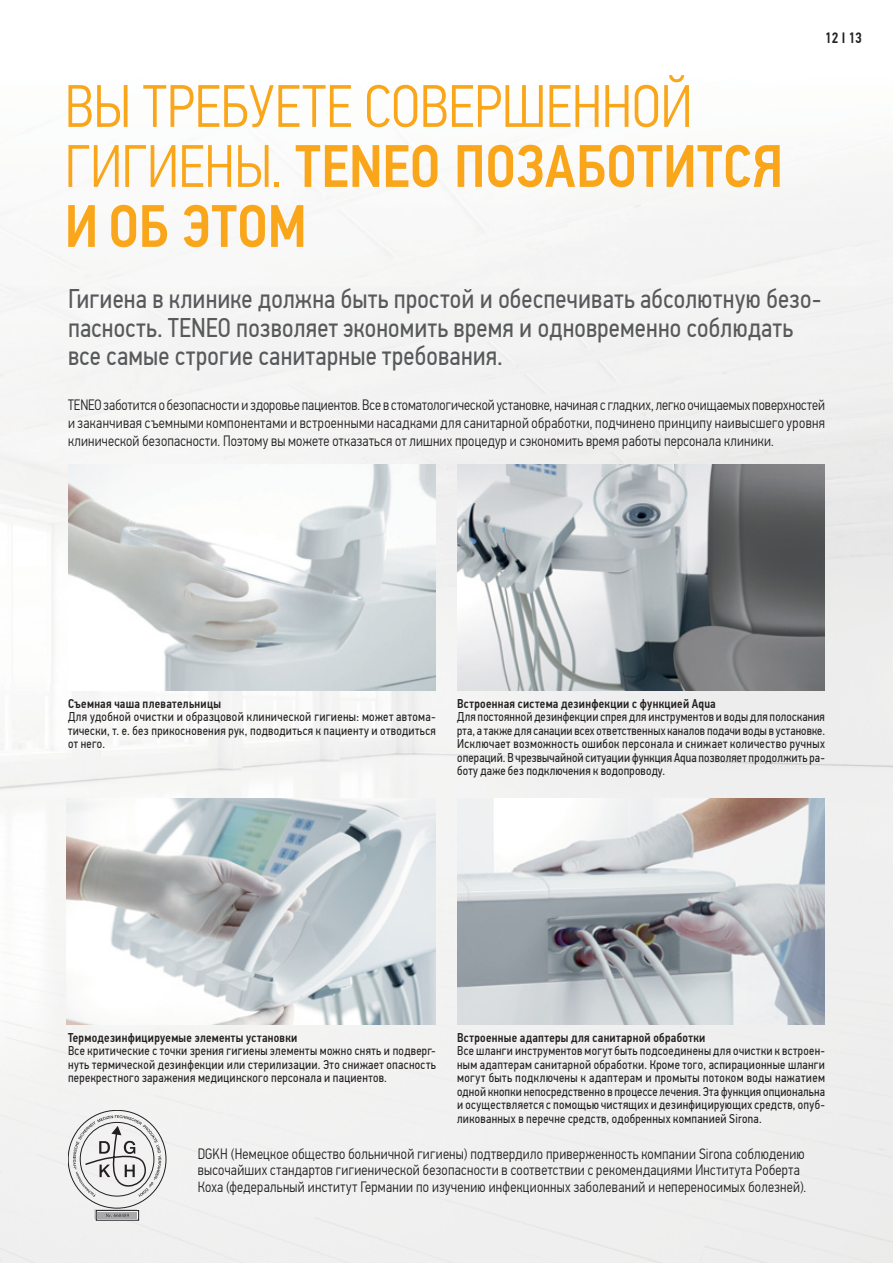
<style>
.page{position:relative;width:893px;height:1263px;background:#fff}
.page>*{position:absolute;margin:0;border:0;box-sizing:border-box;transform-origin:0 0}
.t1{font:300 60px/60px "PF Din Text Cond Pro";color:#faa61a}
.t2{font:27px/28.5px "PF Din Text Cond Pro";letter-spacing:.01em;color:#58595b}
.t3{font:300 15px/18px "PF Din Text Cond Pro";letter-spacing:.02em;color:#231f20;text-align:justify;scale:.96 1}
.t4{font:300 15px/16.5px "PF Din Text Cond Pro";letter-spacing:.02em;color:#231f20}
.t5{font:500 15px "PF Din Text Cond Pro";color:#231f20}
.t6{font:12.75px/13.5px "PF Din Text Cond Pro";letter-spacing:.025em;color:#231f20;text-align:justify}
.t7{font:12.75px/13.5px "PF Din Text Cond Pro";letter-spacing:.025em;color:#231f20;text-align:justify;scale:.96 1}
.t8{font:500 12.75px "PF Din Text Cond Pro";letter-spacing:.02em;color:#231f20}
.s1{font-weight:500}
</style>
<div class="page">
<div style="left:0;top:181px;width:893px;height:1082px;background:#f2f2f1"></div>
<img style="left:457px;top:799px;width:368px;height:225px">
<img style="left:68px;top:465px;width:368px;height:225px">
<img style="left:67px;top:799px;width:369px;height:225px">
<img style="left:457px;top:465px;width:368px;height:225px">
<svg style="left:95px;top:1209px;width:42px;height:9px"></svg>
<div style="left:96px;top:1210px;width:43px;height:10px;border:1px solid #231f20"></div>
<div style="left:98px;top:1212px;width:39px;height:6px;background:#a7a9ac"></div>
<svg style="left:106px;top:1214px;width:23px;height:3px"></svg>
<svg style="left:73px;top:1115px;width:88px;height:82px"></svg>
<h1 class="t1" style="left:65px;top:82px;width:720px">ВЫ ТРЕБУЕТЕ СОВЕРШЕННОЙ<br>ГИГИЕНЫ. <span class="s1">TENEO ПОЗАБОТИТСЯ<br>И ОБ ЭТОМ</span></h1>
<p class="t5" style="left:825px;top:31px;width:38px">12 I 13</p>
<h2 class="t2" style="left:68px;top:287px;width:755px">Гигиена в клинике должна быть простой и обеспечивать абсолютную безо&shy;пасность. TENEO позволяет экономить время и одновременно соблюдать все самые строгие санитарные требования.</h2>
<p class="t3" style="left:68px;top:397px;width:790px">TENEO заботится о безопасности и здоровье пациентов. Все в стоматологической установке, начиная сгладких, легко очищаемых поверхностей и заканчивая съемными компонентами и встроенными насадками для санитарной обработки, подчинено принципу наивысшего уровня клинической безопасности. Поэтому вы можете отказаться от лишних процедур и сэкономить время работы персонала клиники.</p>
<p class="t8" style="left:68px;top:698px;width:155px">Съемная чаша плевательницы</p>
<p class="t6" style="left:68px;top:711px;width:369px">Для удобной очистки и образцовой клинической гигиены: может автома&shy;тически, т. е. без прикосновения рук, подводиться к пациенту и отводиться от него.</p>
<p class="t8" style="left:457px;top:698px;width:260px">Встроенная система дезинфекции с функцией Aqua</p>
<p class="t7" style="left:457px;top:711px;width:385px">Для постоянной дезинфекции спрея для инструментов и воды для полоскания рта, а также для санации всех ответственных каналов подачи воды в установке.<br>Исключает возможность ошибок персонала и снижает количество ручных операций. В чрезвычайной ситуации функция Aqua позволяет продолжить ра&shy;боту даже без подключения к водопроводу.</p>
<p class="t8" style="left:68px;top:1032px;width:231px">Термодезинфицируемые элементы установки</p>
<p class="t6" style="left:68px;top:1045px;width:369px">Все критические с точки зрения гигиены элементы можно снять и подверг&shy;нуть термической дезинфекции или стерилизации. Это снижает опасность перекрестного заражения медицинского персонала и пациентов.</p>
<p class="t8" style="left:457px;top:1032px;width:250px">Встроенные адаптеры для санитарной обработки</p>
<p class="t6" style="left:457px;top:1045px;width:369px">Все шланги инструментов могут быть подсоединены для очистки к встроен&shy;ным адаптерам санитарной обработки. Кроме того, аспирационные шланги могут быть подключены к адаптерам и промыты потоком воды нажатием одной кнопки непосредственно в процессе лечения. Эта функция опциональна и осуществляется с помощью чистящих и дезинфицирующихсредств, опуб&shy;ликованных в перечне средств, одобренных компанией Sirona.</p>
<p class="t4" style="left:198px;top:1147px;width:610px">DGKH (Немецкое общество больничной гигиены) подтвердило приверженность компании Sirona соблюдению высочайших стандартов гигиенической безопасности в соответствии с рекомендациями Института Роберта<br>Коха (федеральный институт Германии по изучению инфекционных заболеваний и непереносимых болезней).</p>
</div>
